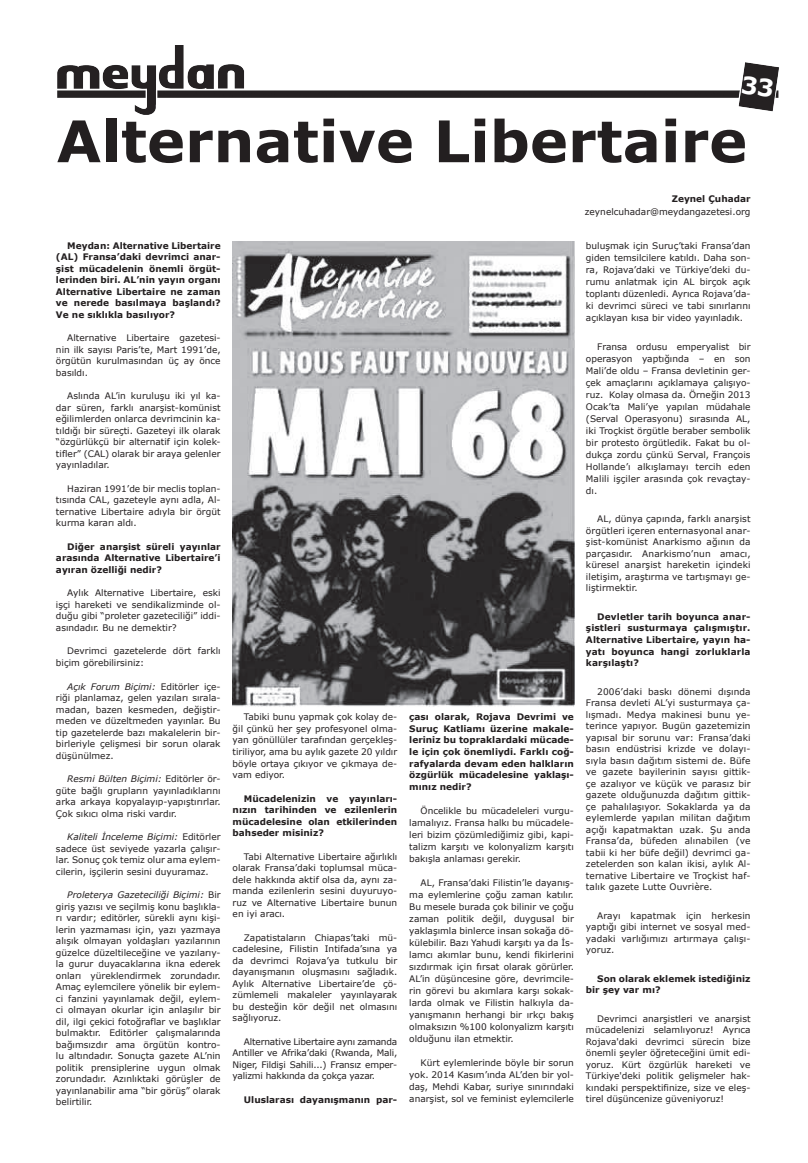
<style>
.page{position:relative;width:808px;height:1163px;background:#fff}
.page>*{position:absolute;margin:0;border:0;box-sizing:border-box;transform-origin:0 0}
.t1{font:700 57.4px "Verdana";color:#231f20}
.t2{font:9px/11.5px "Verdana";color:#231f20;text-align:justify}
.t3{font:700 9px/11.5px "Verdana";color:#231f20;text-align:justify}
.s1{font-style:italic}
</style>
<div class="page">
<img style="left:57px;top:45px;width:722px;height:70px">
<img style="left:233px;top:242px;width:342px;height:465px">
<svg style="left:742px;top:76px;width:32px;height:22px"></svg>
<h1 class="t1" style="left:57px;top:101px;width:692px">Alternative Libertaire</h1>
<p class="t3" style="left:56px;top:239px;width:166px;text-indent:11px">Meydan: Alternative Libertaire (AL) Fransa’daki devrimci anar&shy;şist mücadelenin önemli örgüt&shy;lerinden biri. AL’nin yayın organı Alternative Libertaire ne zaman ve nerede basılmaya başlandı?<br>Ve ne sıklıkla basılıyor?</p>
<p class="t2" style="left:56px;top:332px;width:166px;text-indent:11px">Alternative Libertaire gazetesi&shy;nin ilk sayısı Paris’te, Mart 1991’de, örgütün kurulmasından üç ay önce basıldı.</p>
<p class="t2" style="left:56px;top:390px;width:166px;text-indent:11px">Aslında AL’in kuruluşu iki yıl ka&shy;dar süren, farklı anarşist-komünist eğilimlerden onlarca devrimcinin ka&shy;tıldığı bir süreçti. Gazeteyi ilk olarak “özgürlükçü bir alternatif için kolek&shy;tifler” (CAL) olarak bir araya gelenler yayınladılar.</p>
<p class="t2" style="left:56px;top:482px;width:166px;text-indent:11px">Haziran 1991’de bir meclis toplan&shy;tısında CAL, gazeteyle aynı adla, Al&shy;ternative Libertaire adıyla bir örgüt kurma kararı aldı.</p>
<p class="t3" style="left:56px;top:540px;width:166px;text-indent:11px">Diğer anarşist süreli yayınlar arasında Alternative Libertaire’i ayıran özelliği nedir?</p>
<p class="t2" style="left:56px;top:587px;width:166px;text-indent:11px">Aylık Alternative Libertaire, eski işçi hareketi ve sendikalizminde ol&shy;duğu gibi “proleter gazeteciliği” iddi&shy;asındadır. Bu ne demektir?</p>
<p class="t2" style="left:56px;top:645px;width:166px;text-indent:11px">Devrimci gazetelerde dört farklı biçim görebilirsiniz:</p>
<p class="t2" style="left:56px;top:680px;width:166px;text-indent:11px"><span class="s1">Açık Forum Biçimi:</span> Editörler içe&shy;riği planlamaz, gelen yazıları sırala&shy;madan, bazen kesmeden, değiştir&shy;meden ve düzeltmeden yayınlar. Bu tip gazetelerde bazı makalelerin bir&shy;birleriyle çelişmesi bir sorun olarak düşünülmez.</p>
<p class="t2" style="left:56px;top:772px;width:166px;text-indent:11px"><span class="s1">Resmi Bülten Biçimi:</span> Editörler ör&shy;güte bağlı grupların yayınladıklarını arka arkaya kopyalayıp-yapıştırırlar.<br>Çok sıkıcı olma riski vardır.</p>
<p class="t2" style="left:56px;top:830px;width:166px;text-indent:11px"><span class="s1">Kaliteli İnceleme Biçimi:</span> Editörler sadece üst seviyede yazarla çalışır&shy;lar. Sonuç çok temiz olur ama eylem&shy;cilerin, işçilerin sesini duyuramaz.</p>
<p class="t2" style="left:56px;top:889px;width:166px;text-indent:11px"><span class="s1">Proleterya Gazeteciliği Biçimi:</span> Bir giriş yazısı ve seçilmiş konu başlıkla&shy;rı vardır; editörler, sürekli aynı kişi&shy;lerin yazmaması için, yazı yazmaya alışık olmayan yoldaşları yazılarının güzelce düzeltileceğine ve yazılarıy&shy;la gurur duyacaklarına ikna ederek onları yüreklendirmek zorundadır.<br>Amaç eylemcilere yönelik bir eylem&shy;ci fanzini yayınlamak değil, eylem&shy;ci olmayan okurlar için anlaşılır bir dil, ilgi çekici fotoğraflar ve başlıklar bulmaktır. Editörler çalışmalarında bağımsızdır ama örgütün kontro&shy;lu altındadır. Sonuçta gazete AL’nin politik prensiplerine uygun olmak zorundadır. Azınlıktaki görüşler de yayınlanabilir ama “bir görüş” olarak belirtilir.</p>
<p class="t2" style="left:233px;top:711px;width:166px;text-indent:11px">Tabiki bunu yapmak çok kolay de&shy;ğil çünkü her şey profesyonel olma&shy;yan gönüllüler tarafından gerçekleş&shy;tiriliyor, ama bu aylık gazete 20 yıldır böyle ortaya çıkıyor ve çıkmaya de&shy;vam ediyor.</p>
<p class="t3" style="left:233px;top:792px;width:166px;text-indent:11px">Mücadelenizin ve yayınları&shy;nızın tarihinden ve ezilenlerin mücadelesine olan etkilerinden bahseder misiniz?</p>
<p class="t2" style="left:233px;top:850px;width:166px;text-indent:11px">Tabi Alternative Libertaire ağırlıklı olarak Fransa’daki toplumsal müca&shy;dele hakkında aktif olsa da, aynı za&shy;manda ezilenlerin sesini duyuruyo&shy;ruz ve Alternative Libertaire bunun en iyi aracı.</p>
<p class="t2" style="left:233px;top:931px;width:166px;text-indent:11px">Zapatistaların Chiapas’taki mü&shy;cadelesine, Filistin Intifada’sına ya da devrimci Rojava’ya tutkulu bir dayanışmanın oluşmasını sağladık.<br>Aylık Alternative Libertaire’de çö&shy;zümlemeli makaleler yayınlayarak bu desteğin kör değil net olmasını sağlıyoruz.</p>
<p class="t2" style="left:233px;top:1035px;width:166px;text-indent:11px">Alternative Libertaire aynı zamanda Antiller ve Afrika’daki (Rwanda, Mali, Niger, Fildişi Sahili...) Fransız emper&shy;yalizmi hakkında da çokça yazar.</p>
<p class="t3" style="left:244px;top:1093px;width:155px">Uluslarası dayanışmanın par-</p>
<p class="t3" style="left:409px;top:711px;width:166px">çası olarak, Rojava Devrimi ve Suruç Katliamı üzerine makale&shy;leriniz bu topraklardaki mücade&shy;le için çok önemliydi. Farklı coğ&shy;rafyalarda devam eden halkların özgürlük mücadelesine yaklaşı&shy;mınız nedir?</p>
<p class="t2" style="left:409px;top:804px;width:166px;line-height:12px;text-indent:11px">Öncelikle bu mücadeleleri vurgu&shy;lamalıyız. Fransa halkı bu mücadele&shy;leri bizim çözümlediğimiz gibi, kapi&shy;talizm karşıtı ve kolonyalizm karşıtı bakışla anlaması gerekir.</p>
<p class="t2" style="left:409px;top:876px;width:166px;line-height:12px;text-indent:11px">AL, Fransa’daki Filistin’le dayanış&shy;ma eylemlerine çoğu zaman katılır.<br>Bu mesele burada çok bilinir ve çoğu zaman politik değil, duygusal bir yaklaşımla binlerce insan sokağa dö&shy;külebilir. Bazı Yahudi karşıtı ya da İs&shy;lamcı akımlar bunu, kendi fikirlerini sızdırmak için fırsat olarak görürler.<br>AL’in düşüncesine göre, devrimcile&shy;rin görevi bu akımlara karşı sokak&shy;larda olmak ve Filistin halkıyla da&shy;yanışmanın herhangi bir ırkçı bakış olmaksızın %100 kolonyalizm karşıtı olduğunu ilan etmektir.</p>
<p class="t2" style="left:409px;top:1056px;width:166px;line-height:12px;text-indent:11px">Kürt eylemlerinde böyle bir sorun yok. 2014 Kasım’ında AL’den bir yol&shy;daş, Mehdi Kabar, suriye sınırındaki anarşist, sol ve feminist eylemcilerle</p>
<p class="t3" style="left:672px;top:193px;width:80px">Zeynel Çuhadar</p>
<p class="t2" style="left:585px;top:206px;width:167px">zeynelcuhadar@meydangazetesi.org</p>
<p class="t2" style="left:586px;top:239px;width:166px;line-height:12px">buluşmak için Suruç’taki Fransa’dan giden temsilcilere katıldı. Daha son&shy;ra, Rojava’daki ve Türkiye’deki du&shy;rumu anlatmak için AL birçok açık toplantı düzenledi. Ayrıca Rojava’da&shy;ki devrimci süreci ve tabi sınırlarını açıklayan kısa bir video yayınladık.</p>
<p class="t2" style="left:586px;top:340px;width:166px;line-height:12px;text-indent:11px">Fransa ordusu emperyalist bir operasyon yaptığında – en son Mali’de oldu – Fransa devletinin ger&shy;çek amaçlarını açıklamaya çalışıyo&shy;ruz. Kolay olmasa da. Örneğin 2013<br>Ocak’ta Mali’ye yapılan müdahale (Serval Operasyonu) sırasında AL, iki Troçkist örgütle beraber sembolik bir protesto örgütledik. Fakat bu ol&shy;dukça zordu çünkü Serval, François Hollande’ı alkışlamayı tercih eden Malili işçiler arasında çok revaçtay&shy;dı.</p>
<p class="t2" style="left:586px;top:513px;width:166px;text-indent:11px">AL, dünya çapında, farklı anarşist örgütleri içeren enternasyonal anar&shy;şist-komünist Anarkismo ağının da parçasıdır. Anarkismo’nun amacı, küresel anarşist hareketin içindeki iletişim, araştırma ve tartışmayı ge&shy;liştirmektir.</p>
<p class="t3" style="left:586px;top:610px;width:166px;text-indent:11px">Devletler tarih boyunca anar&shy;şistleri susturmaya çalışmıştır.<br>Alternative Libertaire, yayın ha&shy;yatı boyunca hangi zorluklarla karşılaştı?</p>
<p class="t2" style="left:586px;top:685px;width:166px;text-indent:11px">2006’daki baskı dönemi dışında Fransa devleti AL’yi susturmaya ça&shy;lışmadı. Medya makinesi bunu ye&shy;terince yapıyor. Bugün gazetemizin yapısal bir sorunu var: Fransa’daki basın endüstrisi krizde ve dolayı&shy;sıyla basın dağıtım sistemi de. Büfe ve gazete bayilerinin sayısı gittik&shy;çe azalıyor ve küçük ve parasız bir gazete olduğunuzda dağıtım gittik&shy;çe pahalılaşıyor. Sokaklarda ya da eylemlerde yapılan militan dağıtım açığı kapatmaktan uzak. Şu anda Fransa’da, büfeden alınabilen (ve tabii ki her büfe değil) devrimci ga&shy;zetelerden son kalan ikisi, aylık Al&shy;ternative Libertaire ve Troçkist haf&shy;talık gazete Lutte Ouvrière.</p>
<p class="t2" style="left:586px;top:909px;width:166px;text-indent:11px">Arayı kapatmak için herkesin yaptığı gibi internet ve sosyal med&shy;yadaki varlığımızı artırmaya çalışı&shy;yoruz.</p>
<p class="t3" style="left:586px;top:972px;width:166px;text-indent:11px">Son olarak eklemek istediğiniz bir şey var mı?</p>
<p class="t2" style="left:586px;top:1012px;width:166px;text-indent:11px">Devrimci anarşistleri ve anarşist mücadelenizi selamlıyoruz! Ayrıca Rojava'daki devrimci sürecin bize önemli şeyler öğreteceğini ümit edi&shy;yoruz. Kürt özgürlük hareketi ve Türkiye'deki politik gelişmeler hak&shy;kındaki perspektifinize, size ve eleş&shy;tirel düşüncenize güveniyoruz!</p>
</div>
